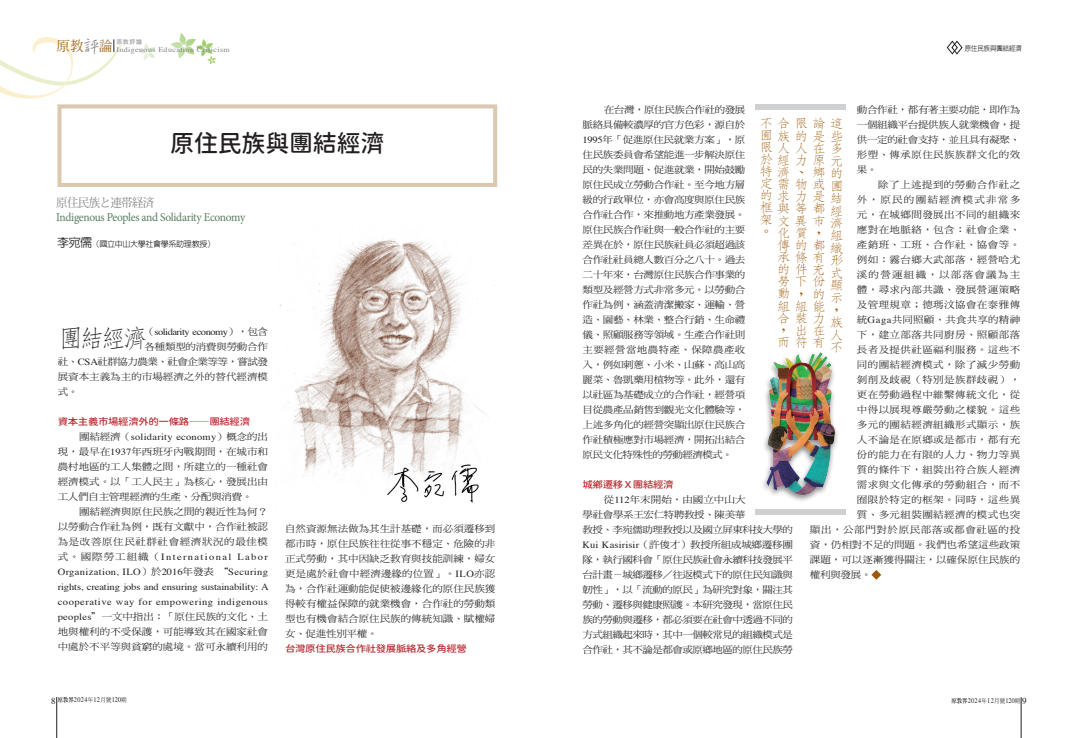
<style>
.page{position:relative;width:1078px;height:738px;background:#fff}
.page>*{position:absolute;margin:0;border:0;box-sizing:border-box;transform-origin:0 0}
.t1{font:300 25.5px "AR Fang Song B5";color:#231f20}
.t2{font:24px "Gen Sen Rounded TW M";letter-spacing:-.01em;color:#231f20}
.t3{font:300 12.6px/12.4px "AR Fang Song B5 HK";color:#9e5807;scale:1.11 1}
.t4{font:12px "Minion Pro";letter-spacing:-.03em;color:#577d61;scale:.95 1}
.t5{font:12px "Koz Min Pro";letter-spacing:-.05em;color:#808285;scale:.95 1}
.t6{font:9.4px/15px "DF Ming Std W5";color:#231f20;text-align:justify;scale:1.11 1}
.t7{font:9.4px "DF Ming Std W5";letter-spacing:.04em;color:#231f20;scale:1.11 1}
.t8{font:9.4px/15px "DF Ming Std W5";letter-spacing:-.05em;color:#231f20;scale:1.11 1}
.t9{font:9.4px/15px "Times";letter-spacing:.025em;color:#231f20;text-align:justify;scale:1.11 1}
.t10{font:9.4px "Gen Sen Rounded TW M";letter-spacing:-.04em;color:#b7282e;scale:1.11 1}
.t11{font:9.4px "DF Ming Std W5";letter-spacing:.12em;color:#231f20;scale:1.11 1}
.t12{font:9.4px "Times";letter-spacing:-.045em;color:#231f20;scale:1.11 1}
.t13{font:9.4px "DF Ming Std W5";letter-spacing:.055em;color:#231f20;scale:1.11 1}
.t14{font:9.4px "DF Ming Std W5";letter-spacing:.02em;color:#231f20;scale:1.11 1}
.t15{font:9.4px "DF Ming Std W5";letter-spacing:.045em;color:#231f20;scale:1.11 1}
.t16{font:500 8px "AR Hei B5";letter-spacing:-.04em;color:#231f20}
.t17{font:7.2px "Times";letter-spacing:.05em;color:#808285;scale:1.11 1}
.t18{font:7px "Times";letter-spacing:.05em;color:#231f20;scale:.9 1}
.t19{font:500 7px "AR Hei B5";color:#231f20;scale:.9 1}
.t20{font:6px "Heisei Kaku Go Std W3";color:#808285}
.s1{font-family:"AR Xing Shu B5";font-weight:500;font-size:18.5px}
.s2{font-size:12px}
.s3{font-family:"DF Ming Std W5"}
.s4{font-family:"Times"}
.s5{font-family:"DF Ming Std W3"}
.s6{font-size:9px}
.s7{font-family:"AR Ming B5";font-weight:800;font-size:6px}
.s8{font-family:"DF Ming Std W5";font-size:6px}
</style>
<div class="page">
<svg style="left:170px;top:33px;width:46px;height:32px"></svg>
<svg style="left:139px;top:43px;width:16px;height:18px"></svg>
<hr style="left:57px;top:696px;width:1px;height:41px;background:#231f20">
<hr style="left:1020px;top:696px;width:1px;height:41px;background:#231f20">
<svg style="left:0;top:37px;width:122px;height:62px"></svg>
<img style="left:279px;top:238px;width:208px;height:238px">
<svg style="left:871px;top:570px;width:10px;height:9px"></svg>
<svg style="left:946px;top:40px;width:16px;height:15px"></svg>
<div style="left:754px;top:104px;width:91px;height:6px;background:#cfd0d2"></div>
<div style="left:754px;top:509px;width:91px;height:6px;background:#cfd0d2"></div>
<div style="left:57px;top:104px;width:440px;height:83px;border:4px solid #dac9af"></div>
<img style="left:381px;top:459px;width:106px;height:44px">
<div style="left:760px;top:350px;width:79px;height:152px;background:#231f20;opacity:.53"></div>
<img style="left:760px;top:350px;width:79px;height:148px">
<p class="t17" style="left:56px;top:43px;width:158px"><sup>原教</sup><span class="s1">評</span><sup>論</sup> Indigenous Education Criticism</p>
<p class="t20" style="left:116px;top:38px;width:27px">原教評論</p>
<h2 class="t2" style="left:170px;top:130px;width:216px">原住民族與團結經濟</h2>
<p class="t5" style="left:56px;top:194px;width:105px">原住民族と連帯経済</p>
<p class="t4" style="left:56px;top:209px;width:200px">Indigenous Peoples and Solidarity Economy</p>
<p class="t16" style="left:57px;top:240px;width:159px"><span class="s2">李宛儒</span>（國立中山大學社會學系助理教授）</p>
<h1 class="t1" style="left:58px;top:326px;width:92px">團結經濟</h1>
<p class="t12" style="left:144px;top:323px;width:113px"><span class="s3">（</span>solidarity economy<span class="s3">），包含</span></p>
<p class="t6" style="left:58px;top:339px;width:191px;text-indent:87px">各種類型的消費與勞動合作社、<span class="s4">CSA</span>社群協力農業、社會企業等等，嘗試發展資本主義為主的市場經濟之外的替代經濟模式。</p>
<p class="t10" style="left:58px;top:416px;width:175px">資本主義市場經濟外的一條路——團結經濟</p>
<p class="t9" style="left:79px;top:428px;width:172px"><span class="s3">團結經濟（</span>solidarity economy<span class="s3">）概念的出</span></p>
<p class="t6" style="left:58px;top:444px;width:191px">現，最早在<span class="s4">1937</span>年西班牙內戰期間，在城市和農村地區的工人集體之間，所建立的一種社會經濟模式。以「工人民主」為核心，發展出由工人們自主管理經濟的生產、分配與消費。</p>
<p class="t6" style="left:58px;top:504px;width:191px;text-indent:21px">團結經濟與原住民族之間的親近性為何？以勞動合作社為例，既有文獻中，合作社被認為是改善原住民社群社會經濟狀況的最佳模</p>
<p class="t9" style="left:58px;top:548px;width:191px"><span class="s3">式。國際勞工組織（</span>International Labor Organization, ILO<span class="s3">）於</span>2016<span class="s3">年發表 “</span>Securing rights, creating jobs and ensuring sustainability: A cooperative way for empowering indigenous</p>
<p class="t6" style="left:58px;top:609px;width:191px"><span class="s4">peoples</span>”一文中指出：「原住民族的文化、土地與權利的不受保護，可能導致其在國家社會中處於不平等與貧窮的處境。當可永續利用的</p>
<p class="t6" style="left:285px;top:520px;width:191px">自然資源無法做為其生計基礎，而必須遷移到都市時，原住民族往往從事不穩定、危險的非正式勞動，其中因缺乏教育與技能訓練，婦女更是處於社會中經濟邊緣的位置」。<span class="s4">ILO</span>亦認為，合作社運動能促使被邊緣化的原住民族獲得較有權益保障的就業機會，合作社的勞動類型也有機會結合原住民族的傳統知識、賦權婦女、促進性別平權。</p>
<p class="t10" style="left:285px;top:643px;width:165px">台灣原住民族合作社發展脈絡及多角經營</p>
<p class="t19" style="left:964px;top:45px;width:65px">原住民族與團結經濟</p>
<p class="t6" style="left:856px;top:101px;width:149px">動合作社，都有著主要功能，即作為一個組織平台提供族人就業機會，提供一定的社會支持，並且具有凝聚、形塑、傳承原住民族族群文化的效果。</p>
<p class="t15" style="left:877px;top:179px;width:129px">除了上述提到的勞動合作社之</p>
<p class="t11" style="left:856px;top:194px;width:149px">外，原民的團結經濟模式非常多</p>
<p class="t7" style="left:856px;top:209px;width:149px">元，在城鄉間發展出不同的組織來</p>
<p class="t7" style="left:856px;top:224px;width:149px">應對在地脈絡，包含：社會企業、</p>
<p class="t7" style="left:856px;top:239px;width:149px">產銷班、工班、合作社、協會等。</p>
<p class="t7" style="left:856px;top:254px;width:149px">例如：霧台鄉大武部落，經營哈尤</p>
<p class="t11" style="left:856px;top:269px;width:149px">溪的營運組織，以部落會議為主</p>
<p class="t7" style="left:856px;top:284px;width:149px">體，尋求內部共識、發展營運策略</p>
<p class="t7" style="left:856px;top:299px;width:149px">及管理規章；德瑪汶協會在泰雅傳</p>
<p class="t14" style="left:856px;top:314px;width:149px">統<span class="s4">Gaga</span>共同照顧、共食共享的精神</p>
<p class="t7" style="left:856px;top:329px;width:149px">下，建立部落共同廚房、照顧部落</p>
<p class="t7" style="left:856px;top:344px;width:149px">長者及提供社區福利服務。這些不</p>
<p class="t7" style="left:856px;top:359px;width:149px">同的團結經濟模式，除了減少勞動</p>
<p class="t7" style="left:856px;top:374px;width:149px">剝削及歧視（特別是族群歧視），</p>
<p class="t7" style="left:856px;top:389px;width:149px">更在勞動過程中維繫傳統文化，從</p>
<p class="t7" style="left:856px;top:404px;width:149px">中得以展現尊嚴勞動之樣貌。這些</p>
<p class="t7" style="left:856px;top:419px;width:149px">多元的團結經濟組織形式顯示，族</p>
<p class="t7" style="left:856px;top:434px;width:149px">人不論是在原鄉或是都市，都有充</p>
<p class="t7" style="left:856px;top:449px;width:149px">份的能力在有限的人力、物力等異</p>
<p class="t7" style="left:856px;top:464px;width:149px">質的條件下，組裝出符合族人經濟</p>
<p class="t7" style="left:856px;top:479px;width:149px">需求與文化傳承的勞動組合，而不</p>
<p class="t7" style="left:856px;top:494px;width:149px">囿限於特定的框架。同時，這些異</p>
<p class="t7" style="left:856px;top:509px;width:149px">質、多元組裝團結經濟的模式也突</p>
<p class="t13" style="left:809px;top:524px;width:191px">顯出，公部門對於原民部落或都會社區的投</p>
<p class="t6" style="left:809px;top:536px;width:191px">資，仍相對不足的問題。我們也希望這些政策</p>
<p class="t6" style="left:809px;top:551px;width:191px">課題，可以逐漸獲得關注，以確保原住民族的</p>
<p class="t6" style="left:809px;top:566px;width:57px">權利與發展。</p>
<p class="t6" style="left:582px;top:102px;width:148px;text-indent:21px">在台灣，原住民族合作社的發展脈絡具備較濃厚的官方色彩，源自於<span class="s4">1995</span>年「促進原住民就業方案」，原住民族委員會希望能進一步解決原住民的失業問題、促進就業，開始鼓勵原住民成立勞動合作社。至今地方層級的行政單位，亦會高度與原住民族合作社合作，來推動地方產業發展。原住民族合作社與一般合作社的主要差異在於，原住民族社員必須超過該合作社社員總人數百分之八十。過去二十年來，台灣原住民族合作事業的類型及經營方式非常多元。以勞動合作社為例，涵蓋清潔搬家、運輸、營造、園藝、林業、整合行銷、生命禮儀、照顧服務等領域。生產合作社則主要經營當地農特產、保障農產收入，例如刺蔥、小米、山蘇、高山高麗菜、魯凱藥用植物等。此外，還有以社區為基礎成立的合作社，經營項目從農產品銷售到觀光文化體驗等，上述多角化的經營突顯出原住民族合作社積極應對市場經濟，開拓出結合原民文化特殊性的勞動經濟模式。</p>
<p class="t10" style="left:582px;top:479px;width:84px">城鄉遷移Ｘ團結經濟</p>
<p class="t8" style="left:582px;top:492px;width:191px;text-indent:21px">從<span class="s4">112</span>年末開始，由國立中山大<br>學社會學系王宏仁特聘教授、陳美華<br>教授、李宛儒助理教授以及國立屏東科技大學的<br><span class="s4">Kui Kasirisir</span>（許俊才）教授所組成城鄉遷移團隊，執行國科會「原住民族社會永續科技發展平台計畫<span class="s5">－</span>城鄉遷移／往返模式下的原住民知識與韌性」，以「流動的原民」為研究對象，關注其勞動、遷移與健康照護。本研究發現，當原住民族的勞動與遷移，都必須要在社會中透過不同的方式組織起來時，其中一個較常見的組織模式是合作社，其不論是都會或原鄉地區的原住民族勞</p>
<h3 class="t3" style="left:776px;top:117px;width:61px;line-height:12.1px">合限論這族的</h3>
<h3 class="t3" style="left:759px;top:118px;width:75px;line-height:12px">不<br>囿<br>限人人在多於經力<br>特濟、<br>定需物或<br>的</h3>
<h3 class="t3" style="left:759px;top:203px;width:60px;line-height:10.8px">框與等都架</h3>
<h3 class="t3" style="left:759px;top:225px;width:9px">。</h3>
<h3 class="t3" style="left:812px;top:124px;width:28px;line-height:24.1px">是些原</h3>
<h3 class="t3" style="left:812px;top:161px;width:28px;line-height:23.7px">鄉的是</h3>
<h3 class="t3" style="left:812px;top:239px;width:13px">都</h3>
<h3 class="t3" style="left:812px;top:275px;width:13px;line-height:12.1px">份的</h3>
<h3 class="t3" style="left:812px;top:324px;width:13px">在</h3>
<h3 class="t3" style="left:829px;top:148px;width:12px;line-height:24.8px">元團</h3>
<h3 class="t3" style="left:829px;top:192px;width:13px">結經濟組織形式顯示，族人不</h3>
<h3 class="t3" style="left:776px;top:184px;width:44px;line-height:24.3px">求力<br>文異市</h3>
<h3 class="t3" style="left:776px;top:227px;width:44px;line-height:12.1px">化質，傳的<br>承條有的<br>勞下<br>動，<br>組組能合裝力，<br>而符有</h3>
<h3 class="t3" style="left:794px;top:263px;width:28px">件充</h3>
<h3 class="t3" style="left:794px;top:324px;width:12px">出</h3>
<p class="t18" style="left:51px;top:693px;width:85px"><span class="s6">8</span> <span class="s7">原教界</span>2024<span class="s8">年</span>12<span class="s8">月號</span>120<span class="s8">期</span></p>
<p class="t18" style="left:951px;top:693px;width:85px"><span class="s7">原教界</span>2024<span class="s8">年</span>12<span class="s8">月號</span>120<span class="s8">期</span> <span class="s6">9</span></p>
</div>
